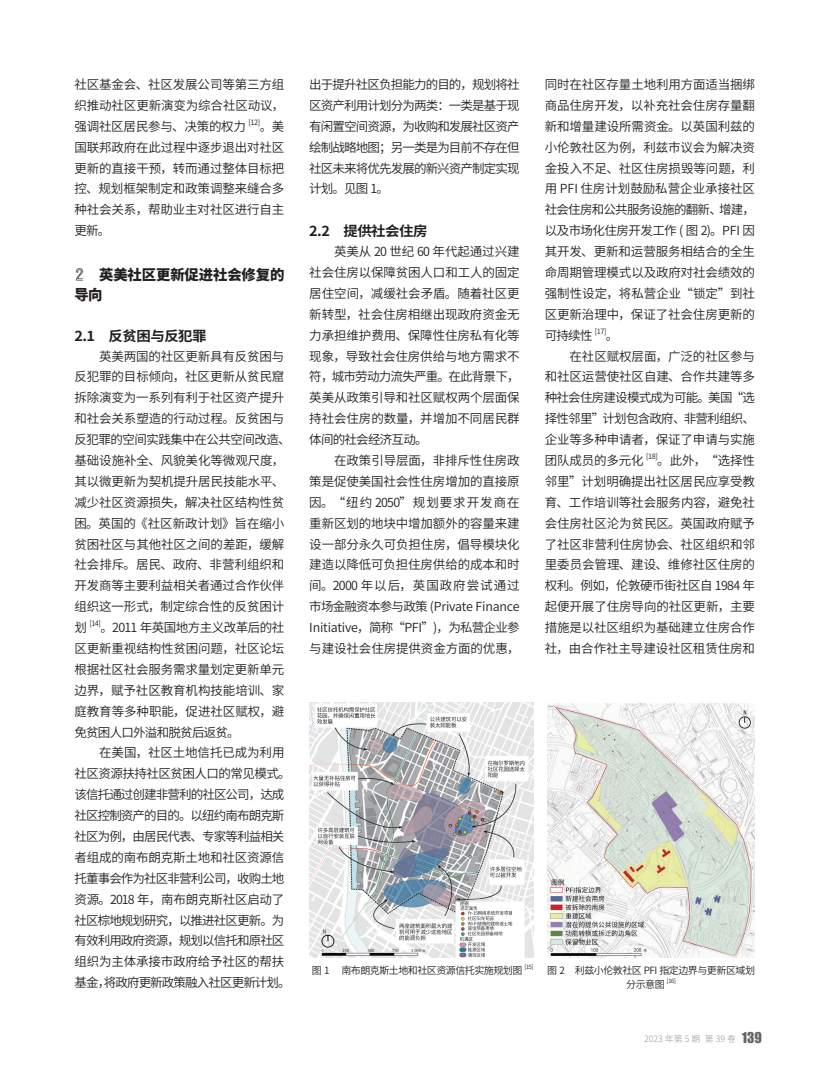
<style>
.page{position:relative;width:826px;height:1085px;background:#fff}
.page>*{position:absolute;margin:0;border:0;box-sizing:border-box;transform-origin:0 0}
.一级标题{font:800 14.38px/19.4px "Source Han Sans CN";letter-spacing:-.01em;color:#231f20}
.二级标题{font:700 13.75px "Source Han Sans CN";letter-spacing:-.035em;color:#231f20;scale:1.05 1}
.正文{font:12.5px/20.9px "Source Han Sans CN";letter-spacing:-.01em;color:#231f20;text-align:justify}
.正文-2{font:12.5px/20.9px "Source Han Sans CN";letter-spacing:-.07em;color:#231f20}
.图说{font:10px/13.8px "Source Han Sans CN";letter-spacing:-.05em;color:#231f20}
.t1{font:300 8.75px "Source Han Sans CN";color:#939598}
.正文-3{font:7.25px "Source Han Sans CN";letter-spacing:-.06em;color:#231f20}
.图说-2{font:5.88px "Source Han Sans CN";color:#231f20}
.s1{font-family:"H Yb 7 gj";font-weight:400;font-size:17.5px}
.s2{font-family:"Impact";font-weight:400;font-size:13.75px;color:#636366}
</style>
<div class="page">
<img style="left:310px;top:702px;width:223px;height:255px">
<img style="left:547px;top:703px;width:207px;height:254px">
<p class="正文" style="left:74px;top:74px;width:211px">社区基金会、社区发展公司等第三方组织推动社区更新演变为综合社区动议，强调社区居民参与、决策的权力</p>
<p class="正文-3" style="left:248px;top:118px;width:13px">[12]</p>
<p class="正文" style="left:74px;top:116px;width:211px;text-indent:185px">。美国联邦政府在此过程中逐步退出对社区更新的直接干预，转而通过整体目标把控、规划框架制定和政策调整来缝合多种社会关系，帮助业主对社区进行自主更新。</p>
<p class="一级标题" style="left:74px;top:265px;width:211px"><span class="s1">2</span>　英美社区更新促进社会修复的导向</p>
<p class="二级标题" style="left:74px;top:328px;width:127px">2.1　反贫困与反犯罪</p>
<p class="正文" style="left:74px;top:346px;width:218px;text-align:left;text-indent:25px">英美两国的社区更新具有反贫困与反犯罪的目标倾向，社区更新从贫民窟拆除演变为一系列有利于社区资产提升和社会关系塑造的行动过程。反贫困与反犯罪的空间实践集中在公共空间改造、基础设施补全、风貌美化等微观尺度，其以微更新为契机提升居民技能水平、减少社区资源损失，解决社区结构性贫困。英国的《社区新政计划》旨在缩小贫困社区与其他社区之间的差距，缓解社会排斥。居民、政府、非营利组织和开发商等主要利益相关者通过合作伙伴组织这一形式，制定综合性的反贫困计划</p>
<p class="正文-3" style="left:89px;top:619px;width:13px">[14]</p>
<p class="正文" style="left:74px;top:617px;width:211px;text-indent:26px">。2011 年英国地方主义改革后的社区更新重视结构性贫困问题，社区论坛根据社区社会服务需求量划定更新单元边界，赋予社区教育机构技能培训、家庭教育等多种职能，促进社区赋权，避免贫困人口外溢和脱贫后返贫。</p>
<p class="正文-2" style="left:74px;top:742px;width:218px;text-indent:25px">在美国，社区土地信托已成为利用社区资源扶持社区贫困人口的常见模式。该信托通过创建非营利的社区公司，达成社区控制资产的目的。以纽约南布朗克斯社区为例，由居民代表、专家等利益相关者组成的南布朗克斯土地和社区资源信托董事会作为社区非营利公司，收购土地资源。2018 年，南布朗克斯社区启动了社区棕地规划研究，以推进社区更新。为有效利用政府资源，规划以信托和原社区组织为主体承接市政府给予社区的帮扶基金，将政府更新政策融入社区更新计划。</p>
<p class="正文" style="left:309px;top:74px;width:212px">出于提升社区负担能力的目的，规划将社区资产利用计划分为两类：一类是基于现有闲置空间资源，为收购和发展社区资产绘制战略地图；另一类是为目前不存在但社区未来将优先发展的新兴资产制定实现计划。见图 1。</p>
<p class="二级标题" style="left:309px;top:223px;width:114px">2.2　提供社会住房</p>
<p class="正文" style="left:309px;top:241px;width:212px;text-indent:25px">英美从 20 世纪 60 年代起通过兴建社会住房以保障贫困人口和工人的固定居住空间，减缓社会矛盾。随着社区更新转型，社会住房相继出现政府资金无力承担维护费用、保障性住房私有化等现象，导致社会住房供给与地方需求不符，城市劳动力流失严重。在此背景下，英美从政策引导和社区赋权两个层面保持社会住房的数量，并增加不同居民群体间的社会经济互动。</p>
<p class="正文" style="left:309px;top:450px;width:212px;text-indent:25px">在政策引导层面，非排斥性住房政策是促使美国社会性住房增加的直接原因。“纽约 2050”规划要求开发商在重新区划的地块中增加额外的容量来建设一部分永久可负担住房，倡导模块化建造以降低可负担住房供给的成本和时间。2000 年以后，英国政府尝试通过市场金融资本参与政策 (Private Finance Initiative，简称“PFI”)，为私营企业参与建设社会住房提供资金方面的优惠，</p>
<p class="正文" style="left:544px;top:74px;width:212px">同时在社区存量土地利用方面适当捆绑商品住房开发，以补充社会住房存量翻新和增量建设所需资金。以英国利兹的小伦敦社区为例，利兹市议会为解决资金投入不足、社区住房损毁等问题，利用 PFI 住房计划鼓励私营企业承接社区社会住房和公共服务设施的翻新、增建，以及市场化住房开发工作 ( 图 2)。PFI 因其开发、更新和运营服务相结合的全生命周期管理模式以及政府对社会绩效的强制性设定，将私营企业“锁定”到社区更新治理中，保证了社会住房更新的可持续性</p>
<p class="正文-3" style="left:595px;top:327px;width:13px">[17]</p>
<p class="正文" style="left:606px;top:325px;width:14px">。</p>
<p class="正文" style="left:544px;top:346px;width:212px;text-indent:25px">在社区赋权层面，广泛的社区参与和社区运营使社区自建、合作共建等多种社会住房建设模式成为可能。美国“选择性邻里”计划包含政府、非营利组织、企业等多种申请者，保证了申请与实施团队成员的多元化</p>
<p class="正文-3" style="left:646px;top:452px;width:13px">[18]</p>
<p class="正文" style="left:544px;top:450px;width:212px;text-indent:113px">。此外，“选择性邻里”计划明确提出社区居民应享受教育、工作培训等社会服务内容，避免社会住房社区沦为贫民区。英国政府赋予了社区非营利住房协会、社区组织和邻里委员会管理、建设、维修社区住房的权利。例如，伦敦硬币街社区自 1984 年起便开展了住房导向的社区更新，主要措施是以社区组织为基础建立住房合作社，由合作社主导建设社区租赁住房和</p>
<p class="图说" style="left:312px;top:963px;width:212px">图 1 南布朗克斯土地和社区资源信托实施规划图</p>
<p class="图说-2" style="left:524px;top:963px;width:11px">[15]</p>
<p class="图说" style="left:626px;top:963px;width:130px;text-indent:-79px">图 2 利兹小伦敦社区 PFI 指定边界与更新区域划分示意图</p>
<p class="图说-2" style="left:666px;top:976px;width:11px">[16]</p>
<p class="t1" style="left:644px;top:1033px;width:119px">2023 年第 5 期 第 39 卷 <span class="s2">139</span></p>
</div>
